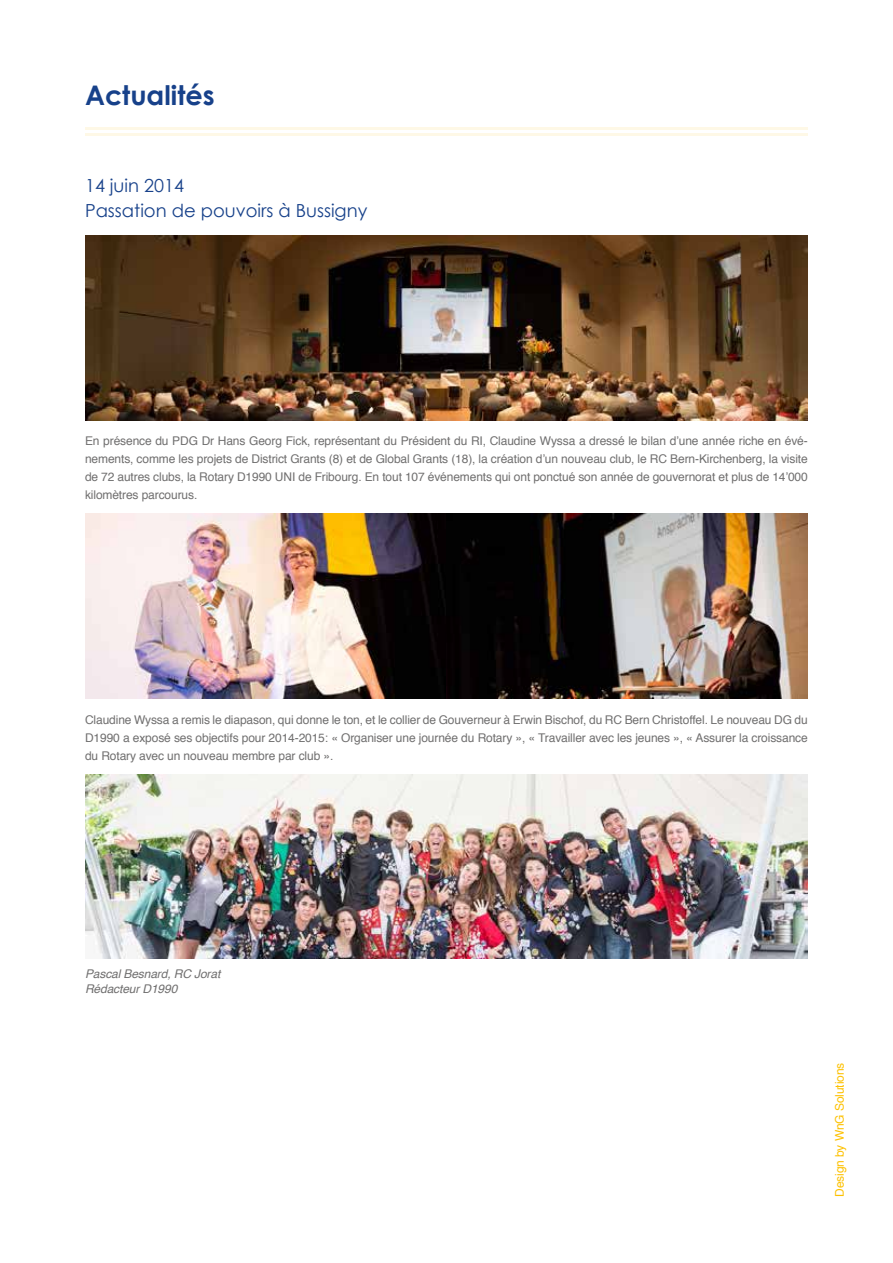
<style>
.page{position:relative;width:893px;height:1263px;background:#fff}
.page>*{position:absolute;margin:0;border:0;box-sizing:border-box;transform-origin:0 0}
.t1{font:700 27px "Century Gothic";color:#17418a}
.t2{font:18px/25.2px "Century Gothic";color:#17418a}
.t3{font:12px/18px "Helvetica";letter-spacing:-.01em;color:#706f6f;text-align:justify}
.t4{font:italic 12px/14.4px "Helvetica";letter-spacing:-.01em;color:#706f6f}
.t5{font:12px "Helvetica";letter-spacing:-.01em;color:#fdc100}
</style>
<div class="page">
<hr style="left:85px;top:127px;width:723px;height:3px;background:#fdc100">
<hr style="left:85px;top:133px;width:723px;height:3px;background:#fdc100">
<img style="left:85px;top:514px;width:723px;height:184px">
<img style="left:85px;top:774px;width:723px;height:185px">
<img style="left:85px;top:235px;width:723px;height:185px">
<h1 class="t1" style="left:85px;top:79px;width:131px">Actualités</h1>
<h2 class="t2" style="left:85px;top:173px;width:284px">14 juin 2014<br>Passation de pouvoirs à Bussigny</h2>
<p class="t3" style="left:85px;top:432px;width:724px">En présence du PDG Dr Hans Georg Fick, représentant du Président du RI, Claudine Wyssa a dressé le bilan d’une année riche en évé&shy;nements, comme les projets de District Grants (8) et de Global Grants (18), la création d’un nouveau club, le RC Bern-Kirchenberg, la visite de 72 autres clubs, la Rotary D1990 UNI de Fribourg. En tout 107 événements qui ont ponctué son année de gouvernorat et plus de 14’000 kilomètres parcourus.</p>
<p class="t3" style="left:85px;top:711px;width:724px">Claudine Wyssa a remis le diapason, qui donne le ton, et le collier de Gouverneur à Erwin Bischof, du RC Bern Christoffel. Le nouveau DG du D1990 a exposé ses objectifs pour 2014-2015: « Organiser une journée du Rotary », « Travailler avec les jeunes », « Assurer la croissance du Rotary avec un nouveau membre par club ».</p>
<p class="t4" style="left:85px;top:967px;width:137px">Pascal Besnard, RC Jorat<br>Rédacteur D1990</p>
<p class="t5" style="left:830px;top:1197px;width:136px;rotate:-90deg">Design by WnG Solutions</p>
</div>
